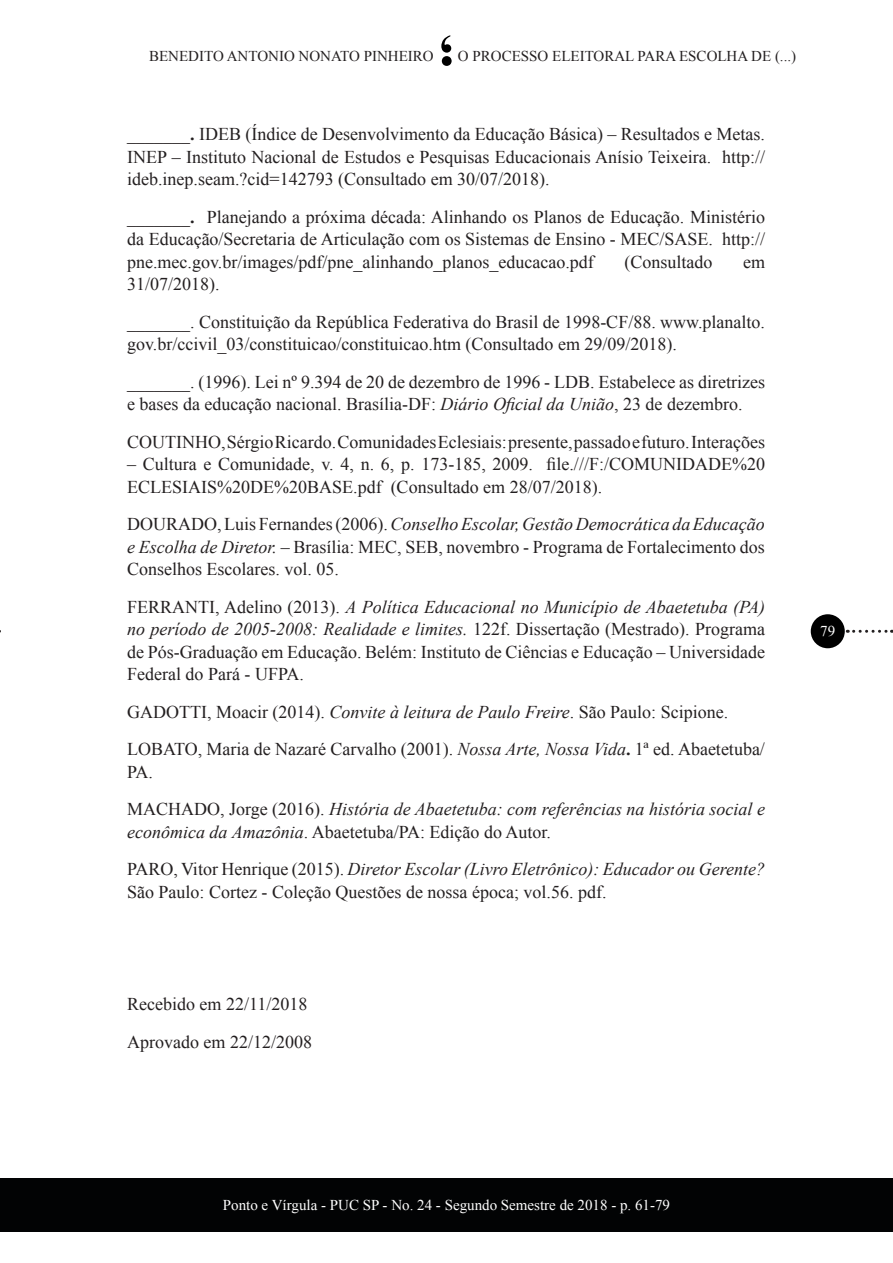
<style>
.page{position:relative;width:893px;height:1263px;background:#fff}
.page>*{position:absolute;margin:0;border:0;box-sizing:border-box;transform-origin:0 0}
.t1{font:18px/22.5px "Times New Roman";color:#231f20}
.t2{font:italic 18px/37.5px "Times New Roman";color:#231f20}
.t3{font:15px "Times New Roman";color:#231f20}
.t4{font:15px "Times New Roman";color:#fff}
.s1{font-weight:700}
.s2{font-style:italic}
.s3{font-style:normal}
</style>
<div class="page">
<svg style="left:441px;top:35px;width:11px;height:31px"></svg>
<div style="left:0;top:1178px;width:893px;height:54px;background:#020304"></div>
<div style="left:811px;top:614px;width:34px;height:34px;background:#000;border-radius:50%"></div>
<svg style="left:854px;top:630px;width:38px;height:3px"></svg>
<p class="t3" style="left:149px;top:46px;width:286px">BENEDITO ANTONIO NONATO PINHEIRO</p>
<p class="t3" style="left:458px;top:46px;width:340px">O PROCESSO ELEITORAL PARA ESCOLHA DE (...)</p>
<p class="t1" style="left:127px;top:122px;width:639px;text-align:justify">_______<span class="s1">.</span> IDEB (Índice de Desenvolvimento da Educação Básica) – Resultados e Metas.<br>INEP – Instituto Nacional de Estudos e Pesquisas Educacionais Anísio Teixeira. http:// ideb.inep.seam.?cid=142793 (Consultado em 30/07/2018).</p>
<p class="t1" style="left:127px;top:205px;width:639px;text-align:justify">_______<span class="s1">.</span> Planejando a próxima década: Alinhando os Planos de Educação. Ministério da Educação/Secretaria de Articulação com os Sistemas de Ensino - MEC/SASE. http:// pne.mec.gov.br/images/pdf/pne_alinhando_planos_educacao.pdf</p>
<p class="t1" style="left:624px;top:250px;width:90px">(Consultado</p>
<p class="t1" style="left:743px;top:250px;width:23px">em</p>
<p class="t1" style="left:127px;top:265px;width:639px;line-height:37.5px">31/07/2018).<br>_______. Constituição da República Federativa do Brasil de 1998-CF/88. www.planalto.</p>
<p class="t1" style="left:127px;top:325px;width:639px;line-height:37.5px">gov.br/ccivil_03/constituicao/constituicao.htm (Consultado em 29/09/2018).<br>_______. (1996). Lei nº 9.394 de 20 de dezembro de 1996 - LDB. Estabelece as diretrizes</p>
<p class="t1" style="left:127px;top:385px;width:639px;line-height:37.5px">e bases da educação nacional. Brasília-DF: <span class="s2">Diário Oficial da União</span>, 23 de dezembro.<br>COUTINHO, Sérgio Ricardo. Comunidades Eclesiais: presente, passado e futuro.Interações</p>
<p class="t1" style="left:127px;top:452px;width:639px">– Cultura e Comunidade, v. 4, n. 6, p. 173-185, 2009. file.///F:/COMUNIDADE%20<br>ECLESIAIS%20DE%20BASE.pdf (Consultado em 28/07/2018).</p>
<p class="t1" style="left:127px;top:512px;width:639px;text-align:justify">DOURADO, Luis Fernandes (2006). <span class="s2">Conselho Escolar, Gestão Democrática da Educação e Escolha de Diretor.</span> – Brasília: MEC, SEB, novembro - Programa de Fortalecimento dos Conselhos Escolares. vol. 05.</p>
<p class="t1" style="left:127px;top:595px;width:639px;text-align:justify">FERRANTI, Adelino (2013). <span class="s2">A Política Educacional no Município de Abaetetuba (PA) no período de 2005-2008: Realidade e limites.</span> 122f. Dissertação (Mestrado). Programa de Pós-Graduação em Educação. Belém: Instituto de Ciências e Educação – Universidade Federal do Pará - UFPA.</p>
<p class="t1" style="left:127px;top:692px;width:639px;line-height:37.5px">GADOTTI, Moacir (2014). <span class="s2">Convite à leitura de Paulo Freire</span>. São Paulo: Scipione.<br>LOBATO, Maria de Nazaré Carvalho (2001). <span class="s2">Nossa Arte, Nossa Vida</span><span class="s1">.</span> 1ª ed. Abaetetuba/</p>
<p class="t2" style="left:127px;top:752px;width:639px"><span class="s3">PA.<br>MACHADO, Jorge (2016).</span> História de Abaetetuba: com referências na história social e</p>
<p class="t2" style="left:127px;top:812px;width:639px">econômica da Amazônia<span class="s3">. Abaetetuba/PA: Edição do Autor.<br>PARO, Vitor Henrique (2015).</span> Diretor Escolar (Livro Eletrônico): Educador ou Gerente?</p>
<p class="t1" style="left:127px;top:880px;width:481px">São Paulo: Cortez - Coleção Questões de nossa época; vol.56. pdf.</p>
<p class="t4" style="left:820px;top:621px;width:16px">79</p>
<p class="t1" style="left:127px;top:985px;width:186px;line-height:37.5px">Recebido em 22/11/2018<br>Aprovado em 22/12/2008</p>
<p class="t4" style="left:223px;top:1195px;width:449px">Ponto e Vírgula - PUC SP - No. 24 - Segundo Semestre de 2018 - p. 61-79</p>
</div>
